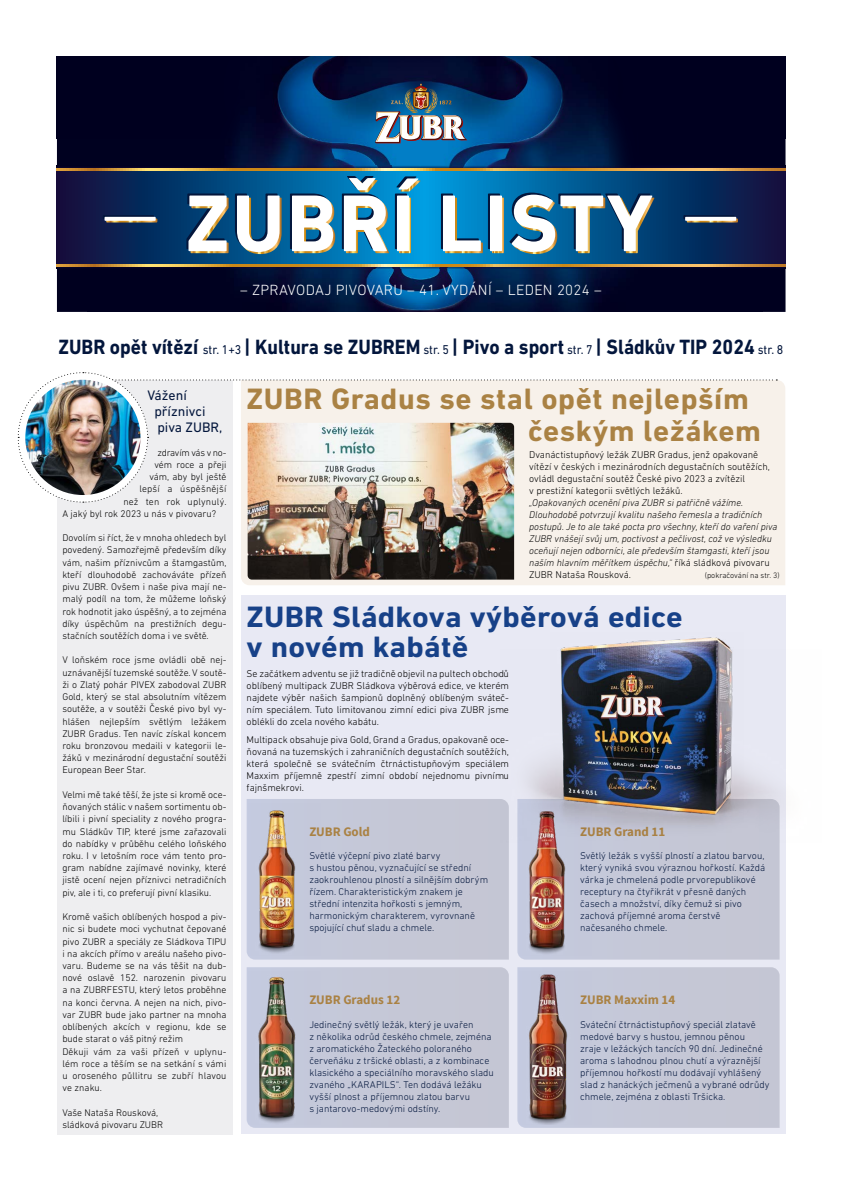
<style>
.page{position:relative;width:842px;height:1191px;background:#fff}
.page>*{position:absolute;margin:0;border:0;box-sizing:border-box;transform-origin:0 0}
.headline{font:700 30px/32px "DIN Next LT Pro";letter-spacing:.02em;color:#aa8244}
.subhead{font:700 30px/30px "DIN Next LT Pro";letter-spacing:.01em;color:#174188;scale:1.05 1}
.t1{font:700 21px "DIN Next LT Pro";color:#03163c;scale:.92 1}
.t2{font:300 15px "DIN Next LT Pro";letter-spacing:.02em;color:#fff}
.headline-2{font:14px/16.2px "DIN Next LT Pro";color:#03163c}
.t3{font:700 13px "Source Sans Pro";color:#aa8244}
.t4{font:300 10px/12px "DIN Next LT Pro";color:#03163c}
.perex{font:italic 300 10px/12px "DIN Next LT Pro";color:#000}
.text{font:300 10px/12px "DIN Next LT Pro";color:#000;text-align:justify}
.text-2{font:300 9.8px/12.2px "DIN Next LT Pro";color:#000;text-align:justify}
.text-3{font:300 9.8px "DIN Next LT Pro";letter-spacing:.02em;color:#000}
.text-4{font:300 9.8px "DIN Next LT Pro";letter-spacing:-.02em;color:#000}
.perex-2{font:300 8px "DIN Next LT Pro";color:#000}
.s1{font-weight:400;font-size:13px}
.s2{font-style:normal}
</style>
<div class="page">
<div style="left:241px;top:380px;width:544px;height:205px;background:#f7f1ea"></div>
<div style="left:241px;top:595px;width:544px;height:539px;background:#e8e9f4"></div>
<img style="left:57px;top:57px;width:728px;height:211px">
<img style="left:57px;top:167px;width:31px;height:145px">
<img style="left:762px;top:167px;width:23px;height:145px">
<img style="left:87px;top:268px;width:675px;height:44px">
<svg style="left:57px;top:170px;width:728px;height:94px;background:#094477"></svg>
<svg style="left:57px;top:168px;width:728px;height:2px"></svg>
<svg style="left:57px;top:264px;width:728px;height:2px"></svg>
<div style="left:488px;top:193px;width:12px;height:56px;background:#03163c"></div>
<svg style="left:186px;top:193px;width:43px;height:60px"></svg>
<svg style="left:235px;top:193px;width:47px;height:61px"></svg>
<svg style="left:290px;top:193px;width:45px;height:60px"></svg>
<svg style="left:342px;top:176px;width:47px;height:77px"></svg>
<svg style="left:395px;top:176px;width:26px;height:77px"></svg>
<svg style="left:441px;top:193px;width:42px;height:60px"></svg>
<div style="left:490px;top:195px;width:12px;height:56px;background:#fff"></div>
<svg style="left:492px;top:193px;width:162px;height:61px"></svg>
<svg style="left:106px;top:218px;width:51px;height:4px"></svg>
<svg style="left:103px;top:215px;width:51px;height:4px"></svg>
<svg style="left:105px;top:217px;width:51px;height:4px"></svg>
<svg style="left:687px;top:218px;width:51px;height:4px"></svg>
<svg style="left:683px;top:215px;width:51px;height:4px"></svg>
<svg style="left:685px;top:217px;width:51px;height:4px"></svg>
<img style="left:375px;top:84px;width:92px;height:59px">
<div style="left:57px;top:380px;width:175px;height:754px;background:#eeeef0"></div>
<svg style="left:17px;top:372px;width:760px;height:131px"></svg>
<img style="left:25px;top:380px;width:116px;height:115px;border-radius:58px">
<div style="left:247px;top:799px;width:262px;height:160px;background:#c5c7d6"></div>
<img style="left:249px;top:803px;width:71px;height:153px">
<div style="left:247px;top:967px;width:262px;height:160px;background:#c5c7d6"></div>
<img style="left:249px;top:972px;width:71px;height:152px">
<div style="left:517px;top:842px;width:263px;height:117px;background:#c5c7d6"></div>
<img style="left:519px;top:842px;width:72px;height:114px">
<div style="left:517px;top:967px;width:263px;height:160px;background:#c5c7d6"></div>
<img style="left:519px;top:972px;width:72px;height:152px">
<img style="left:500px;top:649px;width:286px;height:193px">
<img style="left:550px;top:637px;width:193px;height:185px">
<img style="left:248px;top:423px;width:266px;height:156px">
<p class="t2" style="left:240px;top:281px;width:363px">– ZPRAVODAJ PIVOVARU – 41. VYDÁNÍ – LEDEN 2024 –</p>
<p class="t1" style="left:59px;top:334px;width:789px">ZUBR opět vítězí <span class="s1">str. 1+3</span> | Kultura se ZUBREM <span class="s1">str. 5</span> | Pivo a sport <span class="s1">str. 7</span> | Sládkův TIP 2024 <span class="s1">str. 8</span></p>
<p class="headline-2" style="left:154px;top:386px;width:70px;text-indent:-7px">Vážení příznivci piva ZUBR,</p>
<p class="text-4" style="left:157px;top:447px;width:71px">zdravím vás v no-</p>
<p class="text-2" style="left:154px;top:458px;width:73px">vém roce a přeji</p>
<p class="text-2" style="left:149px;top:470px;width:78px">vám, aby byl ještě</p>
<p class="text-3" style="left:139px;top:483px;width:89px">lepší a úspěšnější</p>
<p class="text-3" style="left:123px;top:495px;width:105px">než ten rok uplynulý.</p>
<p class="text-2" style="left:62px;top:507px;width:155px">A jaký byl rok 2023 u nás v pivovaru?</p>
<p class="text-2" style="left:62px;top:531px;width:166px">Dovolím si říct, že v mnoha ohledech byl povedený. Samozřejmě především díky vám, našim příznivcům a štamgastům, kteří dlouhodobě zachováváte přízeň pivu ZUBR. Ovšem i naše piva mají ne&shy;malý podíl na tom, že můžeme loňský rok hodnotit jako úspěšný, a to zejména díky úspěchům na prestižních degu&shy;stačních soutěžích doma i ve světě.</p>
<p class="text-2" style="left:62px;top:654px;width:166px">V loňském roce jsme ovládli obě nej&shy;uznávanější tuzemské soutěže. V soutě&shy;ži o Zlatý pohár PIVEX zabodoval ZUBR Gold, který se stal absolutním vítězem soutěže, a v soutěži České pivo byl vy&shy;hlášen nejlepším světlým ležákem ZUBR Gradus. Ten navíc získal koncem roku bronzovou medaili v kategorii le&shy;žáků v mezinárodní degustační soutěži European Beer Star.</p>
<p class="text-2" style="left:62px;top:788px;width:166px">Velmi mě také těší, že jste si kromě oce&shy;ňovaných stálic v našem sortimentu ob&shy;líbili i pivní speciality z nového progra&shy;mu Sládkův TIP, které jsme zařazovali do nabídky v průběhu celého loňského roku. I v letošním roce vám tento pro&shy;gram nabídne zajímavé novinky, které jistě ocení nejen příznivci netradičních piv, ale i ti, co preferují pivní klasiku.</p>
<p class="text-2" style="left:62px;top:910px;width:166px">Kromě vašich oblíbených hospod a piv&shy;nic si budete moci vychutnat čepované pivo ZUBR a speciály ze Sládkova TIPU i na akcích přímo v areálu našeho pivo&shy;varu. Budeme se na vás těšit na dub&shy;nové oslavě 152. narozenin pivovaru a na ZUBRFESTU, který letos proběhne na konci června. A nejen na nich, pivo&shy;var ZUBR bude jako partner na mnoha oblíbených akcích v regionu, kde se bude starat o váš pitný režim</p>
<p class="text-2" style="left:62px;top:1045px;width:166px">Děkuji vám za vaši přízeň v uplynu&shy;lém roce a těším se na setkání s vámi u oroseného půllitru se zubří hlavou ve znaku.</p>
<p class="text-2" style="left:62px;top:1106px;width:98px">Vaše Nataša Rousková,</p>
<p class="text-2" style="left:62px;top:1118px;width:102px">sládková pivovaru ZUBR</p>
<p class="headline" style="left:528px;top:383px;width:234px;text-indent:-282px">ZUBR Gradus se stal opět nejlepším českým ležákem</p>
<p class="perex" style="left:529px;top:449px;width:250px"><span class="s2">Dvanáctistupňový ležák ZUBR Gradus, jenž opakovaně vítězí v českých i mezinárodních degustačních soutěžích, ovládl degustační soutěž České pivo 2023 a zvítězil<br>v prestižní kategorii světlých ležáků.<br></span>„Opakovaných ocenění piva ZUBR si patřičně vážíme.<br>Dlouhodobě potvrzují kvalitu našeho řemesla a tradičních postupů. Je to ale také pocta pro všechny, kteří do vaření piva ZUBR vnášejí svůj um, poctivost a pečlivost, což ve výsledku oceňují nejen odborníci, ale především štamgasti, kteří jsou naším hlavním měřítkem úspěchu,“ <span class="s2">říká sládková pivovaru ZUBR Nataša Rousková.</span></p>
<p class="perex-2" style="left:705px;top:571px;width:76px">(pokračování na str. 3)</p>
<p class="subhead" style="left:247px;top:601px;width:417px">ZUBR Sládkova výběrová edice v novém kabátě</p>
<p class="text" style="left:247px;top:667px;width:264px">Se začátkem adventu se již tradičně objevil na pultech obchodů oblíbený multipack ZUBR Sládkova výběrová edice, ve kterém najdete výběr našich šampionů doplněný oblíbeným sváteč&shy;ním speciálem. Tuto limitovanou zimní edici piva ZUBR jsme oblékli do zcela nového kabátu.</p>
<p class="text" style="left:247px;top:733px;width:264px">Multipack obsahuje piva Gold, Grand a Gradus, opakovaně oce&shy;ňovaná na tuzemských i zahraničních degustačních soutěžích, která společně se svátečním čtrnáctistupňovým speciálem Maxxim příjemně zpestří zimní období nejednomu pivnímu fajnšmekrovi.</p>
<p class="t3" style="left:309px;top:823px;width:62px">ZUBR Gold</p>
<p class="t4" style="left:309px;top:850px;width:180px">Světlé výčepní pivo zlaté barvy<br>s hustou pěnou, vyznačující se střední zaokrouhlenou plností a silnějším dobrým řízem. Charakteristickým znakem je střední intenzita hořkosti s jemným, harmonickým charakterem, vyrovnaně spojující chuť sladu a chmele.</p>
<p class="t3" style="left:580px;top:823px;width:87px">ZUBR Grand 11</p>
<p class="t4" style="left:580px;top:850px;width:187px">Světlý ležák s vyšší plností a zlatou barvou, který vyniká svou výraznou hořkostí. Každá várka je chmelená podle prvorepublikové receptury na čtyřikrát v přesně daných časech a množství, díky čemuž si pivo zachová příjemné aroma čerstvě načesaného chmele.</p>
<p class="t3" style="left:309px;top:991px;width:92px">ZUBR Gradus 12</p>
<p class="t4" style="left:309px;top:1018px;width:186px">Jedinečný světlý ležák, který je uvařen<br>z několika odrůd českého chmele, zejména z aromatického Žateckého poloraného červeňáku z tršické oblasti, a z kombinace klasického a speciálního moravského sladu zvaného „KARAPILS“. Ten dodává ležáku vyšší plnost a příjemnou zlatou barvu<br>s jantarovo-medovými odstíny.</p>
<p class="t3" style="left:580px;top:991px;width:97px">ZUBR Maxxim 14</p>
<p class="t4" style="left:580px;top:1018px;width:191px">Sváteční čtrnáctistupňový speciál zlatavě medové barvy s hustou, jemnou pěnou<br>zraje v ležáckých tancích 90 dní. Jedinečné aroma s lahodnou plnou chutí a výraznější příjemnou hořkostí mu dodávají vyhlášený slad z hanáckých ječmenů a vybrané odrůdy chmele, zejména z oblasti Tršicka.</p>
</div>
